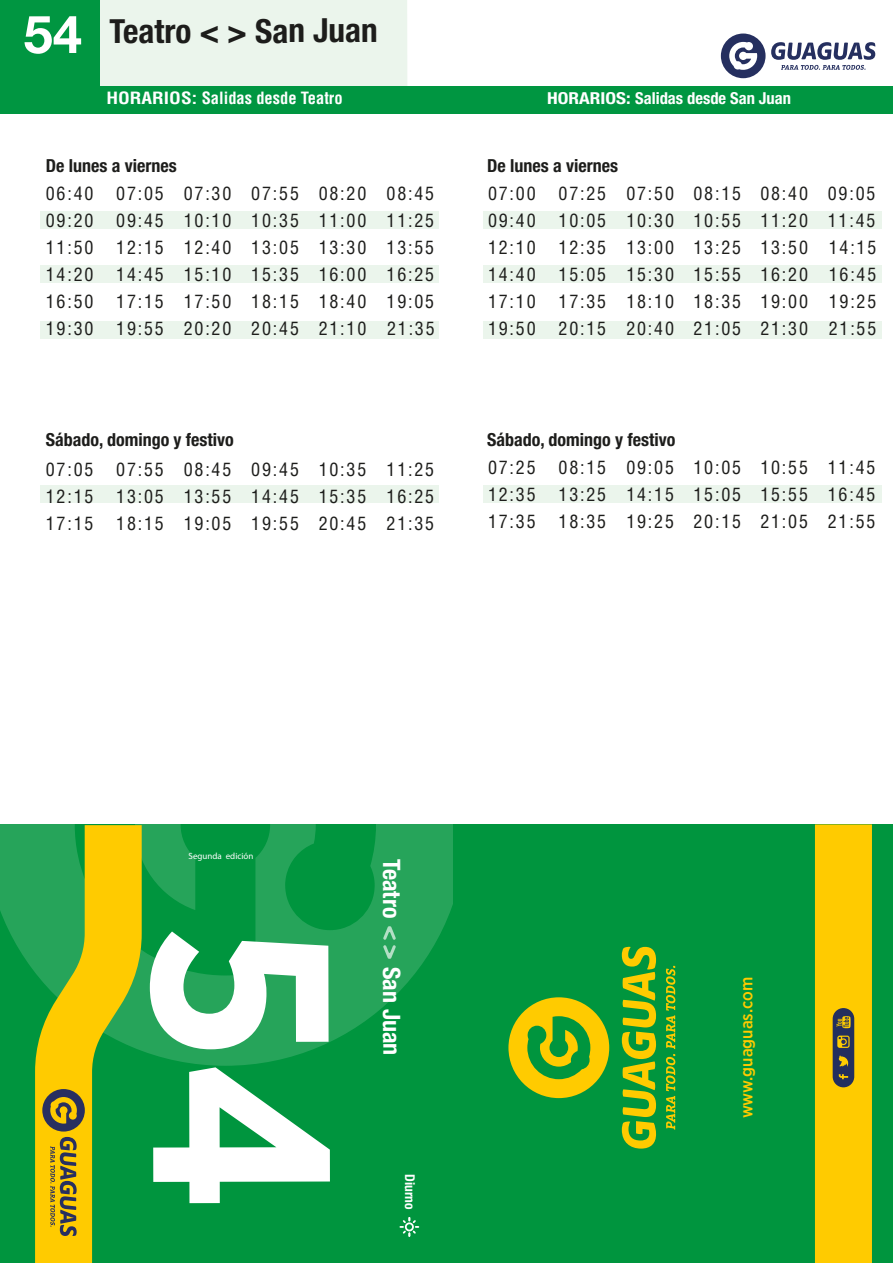
<style>
.page{position:relative;width:893px;height:1263px;background:#fff}
.page>*{position:absolute;margin:0;border:0;box-sizing:border-box;transform-origin:0 0}
.t1{font:700 250.8px "Gotham Narrow";color:#fff}
.t2{font:700 condensed 33.3px "Helvetica Neue LT Std";letter-spacing:-.005em;color:#1d1d1b}
.t3{font:700 condensed 24px "Helvetica Neue LT Std";letter-spacing:-.005em;color:#fff}
.t4{font:condensed 18px "Helvetica";letter-spacing:.1em;color:#1d1d1b}
.t5{font:700 condensed 18px "Helvetica Neue LT Std";color:#1d1d1b}
.t6{font:500 17.1px "Gotham Narrow";color:#ffcb00}
.t7{font:700 condensed 16.5px "Helvetica Neue LT Std";color:#fff;scale:1.16 1}
.t8{font:700 condensed 16.5px "Helvetica";color:#fff;scale:1.16 1}
.t9{font:700 condensed 13.5px "Helvetica Neue LT Std";letter-spacing:-.005em;color:#fff}
.t10{font:9px "Myriad Pro";color:#fff}
.s1{font-stretch:normal;font-size:52.5px;color:#fff}
</style>
<div class="page">
<div style="left:0;top:0;width:407px;height:92px;background:#ebf5ec"></div>
<svg style="left:771px;top:42px;width:104px;height:28px"></svg>
<svg style="left:721px;top:34px;width:44px;height:44px"></svg>
<div style="left:0;top:0;width:99px;height:86px;background:#009641"></div>
<div style="left:0;top:86px;width:447px;height:27px;background:#009641"></div>
<div style="left:446px;top:86px;width:447px;height:27px;background:#009641"></div>
<div style="left:40px;top:211px;width:399px;height:17px;background:#ebf5ec"></div>
<div style="left:40px;top:265px;width:399px;height:17px;background:#ebf5ec"></div>
<div style="left:40px;top:321px;width:399px;height:17px;background:#ebf5ec"></div>
<div style="left:483px;top:211px;width:398px;height:17px;background:#ebf5ec"></div>
<div style="left:483px;top:265px;width:398px;height:17px;background:#ebf5ec"></div>
<div style="left:483px;top:321px;width:398px;height:17px;background:#ebf5ec"></div>
<div style="left:40px;top:485px;width:399px;height:17px;background:#ebf5ec"></div>
<div style="left:483px;top:485px;width:398px;height:17px;background:#ebf5ec"></div>
<div style="left:0;top:824px;width:453px;height:439px;background:#00953e"></div>
<svg style="left:170px;top:825px;width:283px;height:241px;fill:#26a45a"></svg>
<svg style="left:400px;top:1218px;width:18px;height:18px"></svg>
<svg style="left:383px;top:926px;width:13px;height:33px"></svg>
<svg style="left:0;top:824px;width:170px;height:439px"></svg>
<svg style="left:50px;top:1137px;width:27px;height:99px;background:#aa8d25"></svg>
<svg style="left:42px;top:1089px;width:43px;height:42px;background:#887534"></svg>
<div style="left:453px;top:824px;width:440px;height:439px;background:#00953e"></div>
<svg style="left:666px;top:966px;width:9px;height:164px"></svg>
<svg style="left:622px;top:946px;width:34px;height:202px"></svg>
<svg style="left:508px;top:997px;width:101px;height:101px"></svg>
<div style="left:815px;top:824px;width:57px;height:439px;background:#ffcb00"></div>
<div style="left:833px;top:1008px;width:21px;height:79px;background:#232f5e;border-radius:11px"></div>
<svg style="left:839px;top:1074px;width:9px;height:5px"></svg>
<svg style="left:836px;top:1016px;width:15px;height:12px"></svg>
<svg style="left:839px;top:1055px;width:9px;height:12px"></svg>
<svg style="left:837px;top:1035px;width:13px;height:13px"></svg>
<h2 class="t2" style="left:24px;top:11px;width:356px"><span class="s1">54</span> Teatro &lt; &gt; San Juan</h2>
<p class="t8" style="left:106px;top:88px;width:205px">HORARIOS: Salidas desde Teatro</p>
<p class="t7" style="left:547px;top:88px;width:212px">HORARIOS: Salidas desde San Juan</p>
<p class="t5" style="left:46px;top:154px;width:132px">De lunes a viernes</p>
<p class="t5" style="left:487px;top:154px;width:132px">De lunes a viernes</p>
<p class="t4" style="left:46px;top:183px;width:49px">06:40</p>
<p class="t4" style="left:116px;top:183px;width:319px">07:05 07:30 07:55 08:20 08:45</p>
<p class="t4" style="left:46px;top:210px;width:49px">09:20</p>
<p class="t4" style="left:116px;top:210px;width:319px">09:45 10:10 10:35 11:00 11:25</p>
<p class="t4" style="left:46px;top:237px;width:49px">11:50</p>
<p class="t4" style="left:116px;top:237px;width:319px">12:15 12:40 13:05 13:30 13:55</p>
<p class="t4" style="left:46px;top:264px;width:49px">14:20</p>
<p class="t4" style="left:116px;top:264px;width:319px">14:45 15:10 15:35 16:00 16:25</p>
<p class="t4" style="left:46px;top:291px;width:49px">16:50</p>
<p class="t4" style="left:116px;top:291px;width:319px">17:15 17:50 18:15 18:40 19:05</p>
<p class="t4" style="left:46px;top:318px;width:49px">19:30</p>
<p class="t4" style="left:116px;top:318px;width:320px">19:55 20:20 20:45 21:10 21:35</p>
<p class="t4" style="left:488px;top:183px;width:49px">07:00</p>
<p class="t4" style="left:559px;top:183px;width:318px">07:25 07:50 08:15 08:40 09:05</p>
<p class="t4" style="left:488px;top:210px;width:49px">09:40</p>
<p class="t4" style="left:559px;top:210px;width:318px">10:05 10:30 10:55 11:20 11:45</p>
<p class="t4" style="left:488px;top:237px;width:49px">12:10</p>
<p class="t4" style="left:559px;top:237px;width:319px">12:35 13:00 13:25 13:50 14:15</p>
<p class="t4" style="left:488px;top:264px;width:49px">14:40</p>
<p class="t4" style="left:559px;top:264px;width:319px">15:05 15:30 15:55 16:20 16:45</p>
<p class="t4" style="left:488px;top:291px;width:49px">17:10</p>
<p class="t4" style="left:559px;top:291px;width:319px">17:35 18:10 18:35 19:00 19:25</p>
<p class="t4" style="left:488px;top:318px;width:49px">19:50</p>
<p class="t4" style="left:559px;top:318px;width:319px">20:15 20:40 21:05 21:30 21:55</p>
<p class="t5" style="left:46px;top:428px;width:190px">Sábado, domingo y festivo</p>
<p class="t5" style="left:487px;top:428px;width:190px">Sábado, domingo y festivo</p>
<p class="t4" style="left:46px;top:458px;width:49px">07:05</p>
<p class="t4" style="left:116px;top:458px;width:319px">07:55 08:45 09:45 10:35 11:25</p>
<p class="t4" style="left:46px;top:485px;width:49px">12:15</p>
<p class="t4" style="left:116px;top:485px;width:319px">13:05 13:55 14:45 15:35 16:25</p>
<p class="t4" style="left:46px;top:512px;width:49px">17:15</p>
<p class="t4" style="left:116px;top:512px;width:319px">18:15 19:05 19:55 20:45 21:35</p>
<p class="t4" style="left:488px;top:457px;width:49px">07:25</p>
<p class="t4" style="left:559px;top:457px;width:318px">08:15 09:05 10:05 10:55 11:45</p>
<p class="t4" style="left:488px;top:484px;width:49px">12:35</p>
<p class="t4" style="left:559px;top:484px;width:318px">13:25 14:15 15:05 15:55 16:45</p>
<p class="t4" style="left:488px;top:511px;width:49px">17:35</p>
<p class="t4" style="left:559px;top:511px;width:318px">18:35 19:25 20:15 21:05 21:55</p>
<p class="t10" style="left:189px;top:851px;width:66px">Segunda edición</p>
<h1 class="t1" style="left:402px;top:923px;width:291px;rotate:90deg">54</h1>
<h3 class="t3" style="left:406px;top:859px;width:61px;rotate:90deg">Teatro</h3>
<h3 class="t3" style="left:406px;top:967px;width:90px;rotate:90deg">San Juan</h3>
<p class="t6" style="left:736px;top:1118px;width:143px;rotate:-90deg">www.guaguas.com</p>
<p class="t9" style="left:418px;top:1174px;width:37px;rotate:90deg">Diurno</p>
</div>
